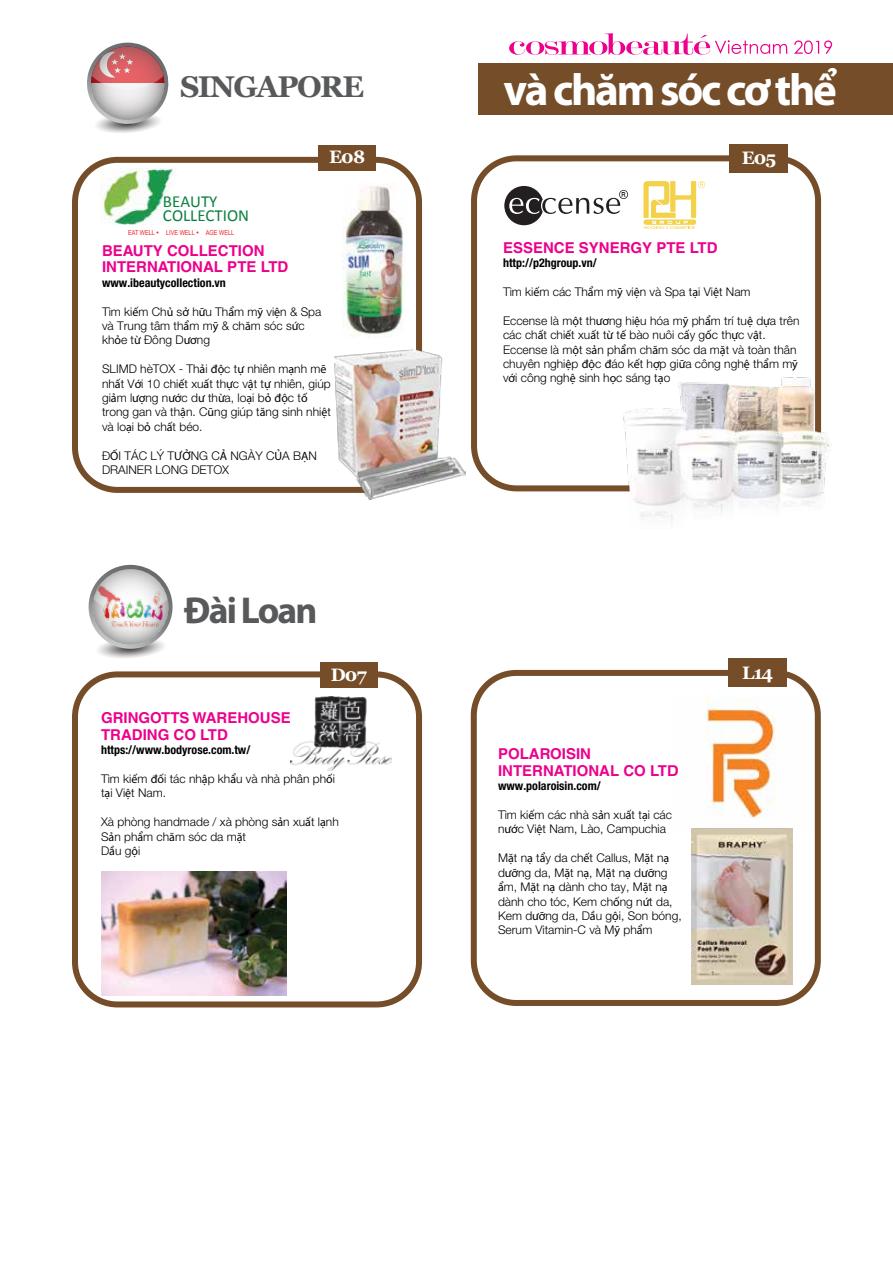
<style>
.page{position:relative;width:893px;height:1263px;background:#fff}
.page>*{position:absolute;margin:0;border:0;box-sizing:border-box;transform-origin:0 0}
.t1{font:700 45px "Myriad Pro";letter-spacing:-.05em;color:#fff}
.t2{font:700 37.5px "Myriad Pro";letter-spacing:-.05em;color:#58595b}
.t3{font:700 30px "Georgia";letter-spacing:-.05em;color:#58595b}
.t4{font:700 18px "Georgia";letter-spacing:-.05em;color:#fff}
.t5{font:16.95px/14px "Calibri";color:#0c8140}
.t6{font:700 15px/16.8px "Helvetica";color:#ec008c}
.t7{font:300 12px/14.4px "Helvetica Neue LT Std";color:#010101}
.t8{font:700 condensed 12px "Helvetica Neue LT Std";color:#010101}
.t9{font:6.75px "Arial Narrow";color:#ed1f24}
.s1{font-family:"Myriad Pro";font-weight:400}
</style>
<div class="page">
<div style="left:72px;top:157px;width:350px;height:336px;border:6px solid #754d29;border-radius:43px"></div>
<div style="left:319px;top:145px;width:57px;height:25px;background:#754d29"></div>
<img style="left:342px;top:183px;width:63px;height:154px">
<img style="left:335px;top:349px;width:130px;height:150px">
<div style="left:87px;top:161px;width:169px;height:87px;background:#fff"></div>
<img style="left:101px;top:168px;width:72px;height:57px">
<div style="left:471px;top:155px;width:350px;height:336px;border:6px solid #754d29;border-radius:43px"></div>
<div style="left:729px;top:144px;width:59px;height:28px;background:#754d29"></div>
<img style="left:594px;top:346px;width:238px;height:176px">
<svg style="left:504px;top:186px;width:124px;height:39px"></svg>
<svg style="left:643px;top:181px;width:62px;height:48px"></svg>
<img style="left:291px;top:697px;width:100px;height:73px">
<div style="left:72px;top:671px;width:350px;height:336px;border:6px solid #754d29;border-radius:43px"></div>
<div style="left:320px;top:662px;width:57px;height:26px;background:#754d29"></div>
<img style="left:102px;top:872px;width:185px;height:123px">
<div style="left:471px;top:670px;width:350px;height:336px;border:6px solid #754d29;border-radius:43px"></div>
<div style="left:728px;top:658px;width:59px;height:29px;background:#754d29"></div>
<img style="left:706px;top:697px;width:87px;height:134px">
<img style="left:691px;top:828px;width:101px;height:156px">
<svg style="left:87px;top:43px;width:82px;height:90px"></svg>
<svg style="left:509px;top:33px;width:278px;height:22px"></svg>
<svg style="left:794px;top:40px;width:38px;height:14px"></svg>
<img style="left:88px;top:565px;width:85px;height:93px">
<div style="left:478px;top:63px;width:415px;height:51px;background:#754d29"></div>
<h3 class="t3" style="left:180px;top:67px;width:186px">SINGAPORE</h3>
<h3 class="t5" style="left:163px;top:195px;width:92px">!"#$%&amp;'' ()**"(%+),'</h3>
<p class="t9" style="left:128px;top:227px;width:28px">EAT WELL</p>
<p class="t9" style="left:166px;top:227px;width:30px">LIVE WELL</p>
<p class="t9" style="left:206px;top:227px;width:30px">AGE WELL</p>
<h3 class="t4" style="left:329px;top:146px;width:37px">E08</h3>
<p class="t6" style="left:102px;top:242px;width:188px">BEAUTY COLLECTION<br>INTERNATIONAL PTE LTD</p>
<p class="t8" style="left:102px;top:275px;width:125px">www.ibeautycollection.vn</p>
<p class="t7" style="left:102px;top:304px;width:221px">Tìm ki<span class="s1">ế</span>m Ch<span class="s1">ủ</span> s<span class="s1">ở</span> h<span class="s1">ữ</span>u Th<span class="s1">ẩ</span>m m<span class="s1">ỹ</span> vi<span class="s1">ệ</span>n &amp; Spa và Trung tâm th<span class="s1">ẩ</span>m m<span class="s1">ỹ</span> &amp; ch<span class="s1">ă</span>m sóc s<span class="s1">ứ</span>c kh<span class="s1">ỏ</span>e t<span class="s1">ừ</span> Ðông D<span class="s1">ươ</span>ng</p>
<p class="t7" style="left:102px;top:361px;width:230px">SLIMD hèTOX - Th<span class="s1">ả</span>i <span class="s1">độ</span>c t<span class="s1">ự</span> nhiên m<span class="s1">ạ</span>nh m<span class="s1">ẽ </span>nh<span class="s1">ấ</span>t V<span class="s1">ớ</span>i 10 chi<span class="s1">ế</span>t xu<span class="s1">ấ</span>t th<span class="s1">ự</span>c v<span class="s1">ậ</span>t t<span class="s1">ự</span> nhiên, giúp gi<span class="s1">ả</span>m l<span class="s1">ượ</span>ng n<span class="s1">ướ</span>c d<span class="s1">ư</span> th<span class="s1">ừ</span>a, lo<span class="s1">ạ</span>i b<span class="s1">ỏ độ</span>c t<span class="s1">ố </span>trong gan và th<span class="s1">ậ</span>n. C<span class="s1">ũ</span>ng giúp t<span class="s1">ă</span>ng sinh nhi<span class="s1">ệ</span>t và lo<span class="s1">ạ</span>i b<span class="s1">ỏ</span> ch<span class="s1">ấ</span>t béo.</p>
<p class="t7" style="left:102px;top:448px;width:216px">Ð<span class="s1">Ố</span>I TÁC LÝ T<span class="s1">ƯỞ</span>NG C<span class="s1">Ả</span> NGÀY C<span class="s1">Ủ</span>A B<span class="s1">Ạ</span>N<br>DRAINER LONG DETOX</p>
<h2 class="t2" style="left:184px;top:586px;width:135px">Đài Loan</h2>
<h3 class="t4" style="left:331px;top:663px;width:37px">D07</h3>
<p class="t6" style="left:101px;top:709px;width:191px">GRINGOTTS WAREHOUSE<br>TRADING CO LTD</p>
<p class="t8" style="left:101px;top:743px;width:151px">https://www.bodyrose.com.tw/</p>
<p class="t7" style="left:101px;top:771px;width:235px">Tìm ki<span class="s1">ế</span>m <span class="s1">đố</span>i tác nh<span class="s1">ậ</span>p kh<span class="s1">ẩ</span>u và nhà phân ph<span class="s1">ố</span>i t<span class="s1">ạ</span>i Vi<span class="s1">ệ</span>t Nam.</p>
<p class="t7" style="left:101px;top:814px;width:239px">Xà phòng handmade / xà phòng s<span class="s1">ả</span>n xu<span class="s1">ấ</span>t l<span class="s1">ạ</span>nh<br>S<span class="s1">ả</span>n ph<span class="s1">ẩ</span>m ch<span class="s1">ă</span>m sóc da m<span class="s1">ặ</span>t<br>D<span class="s1">ầ</span>u g<span class="s1">ộ</span>i</p>
<h1 class="t1" style="left:503px;top:60px;width:335px">và chăm sóc cơ thể</h1>
<h3 class="t4" style="left:742px;top:146px;width:36px">E05</h3>
<p class="t6" style="left:503px;top:239px;width:216px">ESSENCE SYNERGY PTE LTD</p>
<p class="t8" style="left:503px;top:256px;width:95px">http://p2hgroup.vn/</p>
<p class="t7" style="left:503px;top:284px;width:249px">Tìm ki<span class="s1">ế</span>m các Th<span class="s1">ẩ</span>m m<span class="s1">ỹ</span> vi<span class="s1">ệ</span>n và Spa t<span class="s1">ạ</span>i Vi<span class="s1">ệ</span>t Nam</p>
<p class="t7" style="left:503px;top:313px;width:298px">Eccense là m<span class="s1">ộ</span>t th<span class="s1">ươ</span>ng hi<span class="s1">ệ</span>u hóa m<span class="s1">ỹ</span> ph<span class="s1">ẩ</span>m trí tu<span class="s1">ệ</span> d<span class="s1">ự</span>a trên các ch<span class="s1">ấ</span>t chi<span class="s1">ế</span>t xu<span class="s1">ấ</span>t t<span class="s1">ừ</span> t<span class="s1">ế</span> bào nuôi c<span class="s1">ấ</span>y g<span class="s1">ố</span>c th<span class="s1">ự</span>c v<span class="s1">ậ</span>t.<br>Eccense là m<span class="s1">ộ</span>t s<span class="s1">ả</span>n ph<span class="s1">ẩ</span>m ch<span class="s1">ă</span>m sóc da m<span class="s1">ặ</span>t và toàn thân chuyên nghi<span class="s1">ệ</span>p <span class="s1">độ</span>c <span class="s1">đ</span>áo k<span class="s1">ế</span>t h<span class="s1">ợ</span>p gi<span class="s1">ữ</span>a công ngh<span class="s1">ệ</span> th<span class="s1">ẩ</span>m m<span class="s1">ỹ </span>v<span class="s1">ớ</span>i công ngh<span class="s1">ệ</span> sinh h<span class="s1">ọ</span>c sáng t<span class="s1">ạ</span>o</p>
<p class="t6" style="left:498px;top:745px;width:181px">POLAROISIN<br>INTERNATIONAL CO LTD</p>
<p class="t8" style="left:498px;top:779px;width:104px">www.polaroisin.com/</p>
<p class="t7" style="left:498px;top:807px;width:176px">Tìm ki<span class="s1">ế</span>m các nhà s<span class="s1">ả</span>n xu<span class="s1">ấ</span>t t<span class="s1">ạ</span>i các n<span class="s1">ướ</span>c Vi<span class="s1">ệ</span>t Nam, Lào, Campuchia</p>
<p class="t7" style="left:498px;top:850px;width:185px">M<span class="s1">ặ</span>t n<span class="s1">ạ</span> t<span class="s1">ẩ</span>y da ch<span class="s1">ế</span>t Callus, M<span class="s1">ặ</span>t n<span class="s1">ạ </span>d<span class="s1">ưỡ</span>ng da, M<span class="s1">ặ</span>t n<span class="s1">ạ</span>, M<span class="s1">ặ</span>t n<span class="s1">ạ</span> d<span class="s1">ưỡ</span>ng <span class="s1">ẩ</span>m, M<span class="s1">ặ</span>t n<span class="s1">ạ</span> dành cho tay, M<span class="s1">ặ</span>t n<span class="s1">ạ </span>dành cho tóc, Kem ch<span class="s1">ố</span>ng n<span class="s1">ứ</span>t da,<br>Kem d<span class="s1">ưỡ</span>ng da, D<span class="s1">ầ</span>u g<span class="s1">ộ</span>i, Son bóng,<br>Serum Vitamin-C và M<span class="s1">ỹ</span> ph<span class="s1">ẩ</span>m</p>
<h3 class="t4" style="left:742px;top:661px;width:33px">L14</h3>
</div>
